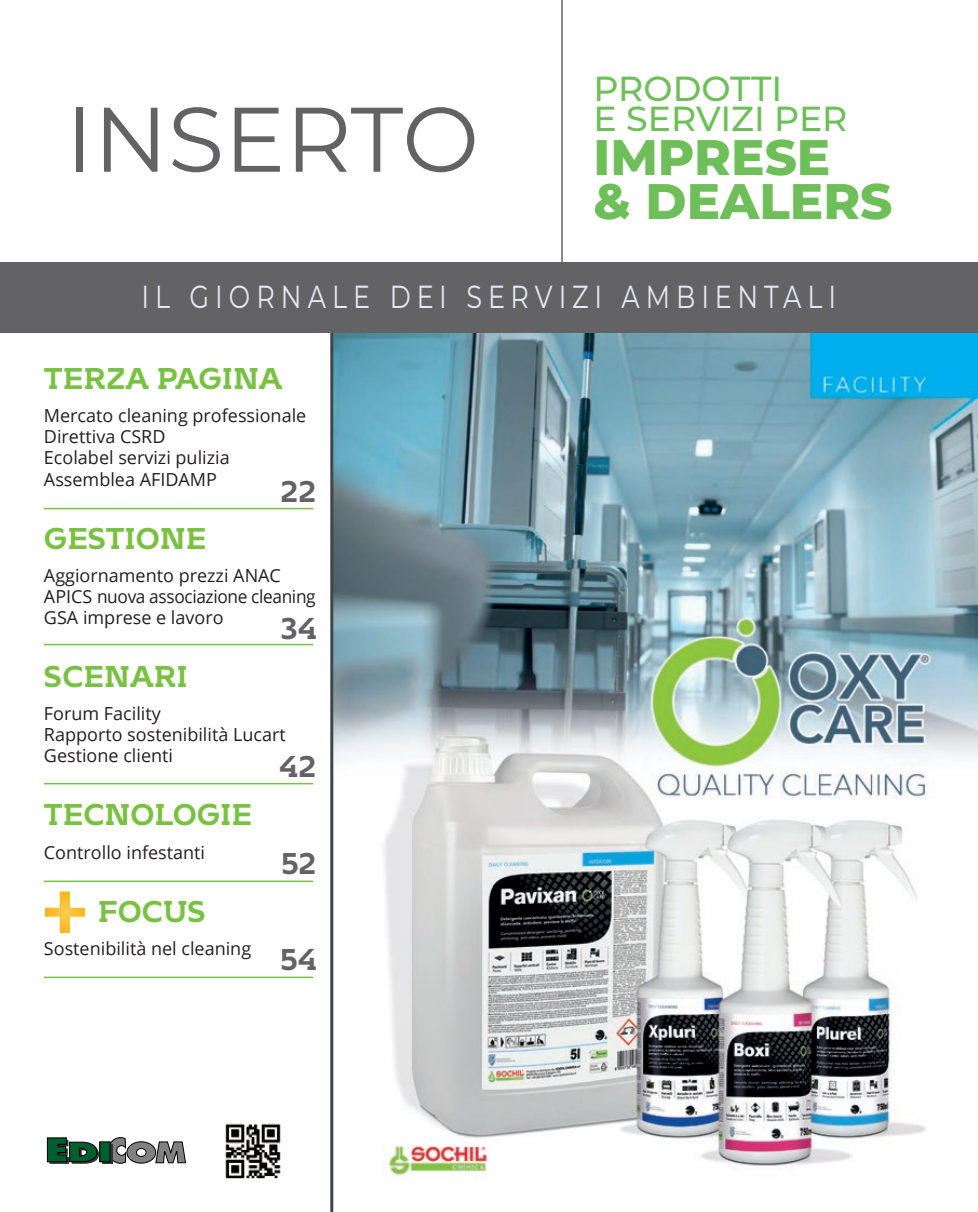
<style>
.page{position:relative;width:978px;height:1212px;background:#fff}
.page>*{position:absolute;margin:0;border:0;box-sizing:border-box;transform-origin:0 0}
.inserto{font:91.5px "Montserrat";color:#636366}
.prodotti_e_servizi_cover{font:800 49.95px "Montserrat";color:#6ebf59}
.prodotti_e_servizi_cover-2{font:500 34.8px "Montserrat";color:#6ebf59}
.name_magazine{font:31.8px "Montserrat";letter-spacing:.235em;color:#e7e7f3;scale:.8 1}
.titolo_categorie_inserto{font:700 30px "Kontrapunkt Bob";color:#79c142}
.titolo_categorie_inserto-2{font:700 30px "Kontrapunkt Bob";color:#636366}
.sommario_cover{font:18px "Open Sans";color:#231f20}
.sommario_cover-2{font:18px "Open Sans";letter-spacing:-.02em;color:#231f20}
</style>
<div class="page">
<img style="left:333px;top:333px;width:645px;height:879px">
<hr style="left:561px;top:0;width:2px;height:272px;background:#636366">
<svg style="left:44px;top:333px;width:289px;height:879px"></svg>
<div style="left:0;top:263px;width:978px;height:70px;background:#636366"></div>
<hr style="left:44px;top:508px;width:269px;height:1px;background:#79c142">
<hr style="left:44px;top:644px;width:269px;height:1px;background:#79c142">
<hr style="left:44px;top:783px;width:269px;height:1px;background:#79c142">
<hr style="left:44px;top:880px;width:269px;height:2px;background:#79c142">
<hr style="left:44px;top:976px;width:269px;height:2px;background:#79c142">
<svg style="left:45px;top:891px;width:40px;height:42px"></svg>
<p class="inserto" style="left:66px;top:76px;width:415px">INSERTO</p>
<p class="prodotti_e_servizi_cover-2" style="left:593px;top:64px;width:190px">PRODOTTI</p>
<p class="prodotti_e_servizi_cover-2" style="left:593px;top:94px;width:256px">E SERVIZI PER</p>
<p class="prodotti_e_servizi_cover" style="left:593px;top:121px;width:238px">IMPRESE</p>
<p class="prodotti_e_servizi_cover" style="left:593px;top:164px;width:301px">&amp; DEALERS</p>
<p class="name_magazine" style="left:142px;top:275px;width:870px">IL GIORNALE DEI SERVIZI AMBIENTALI</p>
<p class="titolo_categorie_inserto" style="left:44px;top:361px;width:240px">TERZA PAGINA</p>
<p class="sommario_cover" style="left:44px;top:403px;width:264px">Mercato cleaning professionale</p>
<p class="sommario_cover" style="left:44px;top:424px;width:123px">Direttiva CSRD</p>
<p class="sommario_cover" style="left:44px;top:445px;width:187px">Ecolabel servizi pulizia</p>
<p class="sommario_cover" style="left:44px;top:467px;width:175px">Assemblea AFIDAMP</p>
<p class="titolo_categorie_inserto-2" style="left:280px;top:474px;width:38px">22</p>
<p class="titolo_categorie_inserto" style="left:44px;top:521px;width:164px">GESTIONE</p>
<p class="sommario_cover" style="left:44px;top:563px;width:239px">Aggiornamento prezzi ANAC</p>
<p class="sommario_cover-2" style="left:44px;top:584px;width:273px">APICS nuova associazione cleaning</p>
<p class="sommario_cover" style="left:44px;top:605px;width:181px">GSA imprese e lavoro</p>
<p class="titolo_categorie_inserto" style="left:44px;top:659px;width:145px">SCENARI</p>
<p class="sommario_cover" style="left:44px;top:701px;width:118px">Forum Facility</p>
<p class="sommario_cover" style="left:44px;top:722px;width:243px">Rapporto sostenibilità Lucart</p>
<p class="sommario_cover" style="left:44px;top:743px;width:131px">Gestione clienti</p>
<p class="titolo_categorie_inserto-2" style="left:281px;top:611px;width:38px">34</p>
<p class="titolo_categorie_inserto-2" style="left:279px;top:749px;width:39px">42</p>
<p class="titolo_categorie_inserto" style="left:44px;top:798px;width:210px">TECNOLOGIE</p>
<p class="sommario_cover" style="left:44px;top:840px;width:163px">Controllo infestanti</p>
<p class="titolo_categorie_inserto" style="left:98px;top:894px;width:109px">FOCUS</p>
<p class="sommario_cover" style="left:44px;top:936px;width:209px">Sostenibilità nel cleaning</p>
<p class="titolo_categorie_inserto-2" style="left:282px;top:846px;width:37px">52</p>
<p class="titolo_categorie_inserto-2" style="left:281px;top:942px;width:38px">54</p>
</div>
